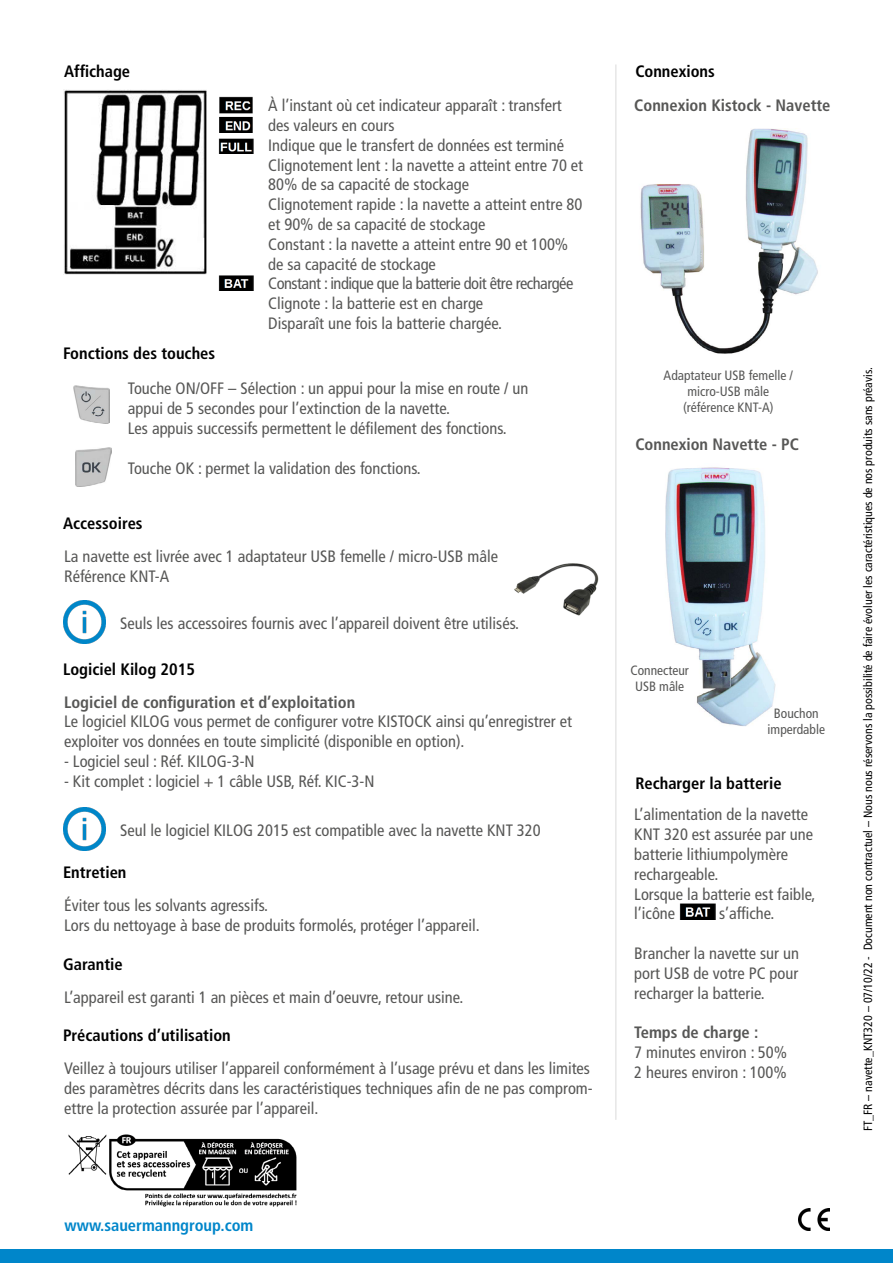
<style>
.page{position:relative;width:893px;height:1263px;background:#fff}
.page>*{position:absolute;margin:0;border:0;box-sizing:border-box;transform-origin:0 0}
.t1{font:condensed 16.5px/19.8px "Frutiger LT Std";color:#575756}
.t2{font:700 condensed 16.5px "Frutiger LT Std";color:#000}
.t3{font:700 condensed 16.5px "Frutiger LT Std";color:#575756}
.t4{font:700 condensed 16.5px "Frutiger LT Std";color:#0086ca}
.t5{font:condensed 13.5px/16.2px "Frutiger LT Std";color:#575756;text-align:center}
.t6{font:condensed 12px "Frutiger LT Std";color:#000}
</style>
<div class="page">
<img style="left:798px;top:1208px;width:32px;height:23px">
<div style="left:0;top:1249px;width:893px;height:14px;background:#0086ca"></div>
<img style="left:64px;top:89px;width:142px;height:185px">
<img style="left:219px;top:97px;width:34px;height:16px">
<img style="left:219px;top:116px;width:34px;height:16px">
<img style="left:218px;top:138px;width:36px;height:16px">
<img style="left:218px;top:275px;width:36px;height:16px">
<img style="left:74px;top:385px;width:36px;height:39px">
<img style="left:76px;top:448px;width:36px;height:38px">
<img style="left:640px;top:128px;width:178px;height:226px">
<img style="left:665px;top:467px;width:111px;height:259px">
<hr style="left:615px;top:64px;width:1px;height:1056px;background:#dadada">
<img style="left:679px;top:903px;width:36px;height:16px">
<img style="left:63px;top:601px;width:43px;height:42px">
<img style="left:514px;top:563px;width:85px;height:53px">
<img style="left:63px;top:808px;width:43px;height:42px">
<img style="left:68px;top:1134px;width:229px;height:73px">
<p class="t2" style="left:64px;top:61px;width:68px">Affichage</p>
<p class="t1" style="left:268px;top:96px;width:316px">À l’instant où cet indicateur apparaît : transfert des valeurs en cours<br>Indique que le transfert de données est terminé Clignotement lent : la navette a atteint entre 70 et 80% de sa capacité de stockage<br>Clignotement rapide : la navette a atteint entre 80 et 90% de sa capacité de stockage<br>Constant : la navette a atteint entre 90 et 100% de sa capacité de stockage<br>Constant : indique que la batterie doit être rechargée Clignote : la batterie est en charge<br>Disparaît une fois la batterie chargée.</p>
<p class="t2" style="left:63px;top:343px;width:154px">Fonctions des touches</p>
<p class="t1" style="left:128px;top:379px;width:402px">Touche ON/OFF – Sélection : un appui pour la mise en route / un appui de 5 secondes pour l’extinction de la navette.<br>Les appuis successifs permettent le défilement des fonctions.</p>
<p class="t1" style="left:128px;top:458px;width:294px">Touche OK : permet la validation des fonctions.</p>
<p class="t2" style="left:63px;top:513px;width:81px">Accessoires</p>
<p class="t1" style="left:64px;top:546px;width:435px">La navette est livrée avec 1 adaptateur USB femelle / micro-USB mâle<br>Référence KNT-A</p>
<p class="t1" style="left:120px;top:613px;width:400px">Seuls les accessoires fournis avec l’appareil doivent être utilisés.</p>
<p class="t2" style="left:63px;top:659px;width:133px">Logiciel Kilog 2015</p>
<p class="t3" style="left:64px;top:692px;width:293px">Logiciel de configuration et d’exploitation</p>
<p class="t1" style="left:64px;top:712px;width:509px">Le logiciel KILOG vous permet de configurer votre KISTOCK ainsi qu’enregistrer et exploiter vos données en toute simplicité (disponible en option).</p>
<p class="t1" style="left:64px;top:751px;width:192px">- Logiciel seul : Réf. KILOG-3-N</p>
<p class="t1" style="left:64px;top:771px;width:312px">- Kit complet : logiciel + 1 câble USB, Réf. KIC-3-N</p>
<p class="t1" style="left:120px;top:820px;width:422px">Seul le logiciel KILOG 2015 est compatible avec la navette KNT 320</p>
<p class="t2" style="left:63px;top:862px;width:65px">Entretien</p>
<p class="t1" style="left:64px;top:895px;width:417px">Éviter tous les solvants agressifs.<br>Lors du nettoyage à base de produits formolés, protéger l’appareil.</p>
<p class="t2" style="left:63px;top:955px;width:61px">Garantie</p>
<p class="t1" style="left:64px;top:988px;width:401px">L’appareil est garanti 1 an pièces et main d’oeuvre, retour usine.</p>
<p class="t2" style="left:63px;top:1026px;width:169px">Précautions d’utilisation</p>
<p class="t1" style="left:64px;top:1059px;width:530px">Veillez à toujours utiliser l’appareil conformément à l’usage prévu et dans les limites des paramètres décrits dans les caractéristiques techniques afin de ne pas comprom&shy;ettre la protection assurée par l’appareil.</p>
<p class="t4" style="left:65px;top:1215px;width:190px">www.sauermanngroup.com</p>
<p class="t2" style="left:635px;top:61px;width:81px">Connexions</p>
<p class="t3" style="left:634px;top:96px;width:198px">Connexion Kistock - Navette</p>
<p class="t5" style="left:664px;top:367px;width:131px">Adaptateur USB femelle / micro-USB mâle (référence KNT-A)</p>
<p class="t3" style="left:635px;top:434px;width:165px">Connexion Navette - PC</p>
<p class="t5" style="left:630px;top:662px;width:60px">Connecteur<br>USB mâle</p>
<p class="t5" style="left:768px;top:705px;width:59px">Bouchon imperdable</p>
<p class="t2" style="left:635px;top:774px;width:148px">Recharger la batterie</p>
<p class="t1" style="left:634px;top:805px;width:183px">L’alimentation de la navette<br>KNT 320 est assurée par une batterie lithiumpolymère rechargeable.<br>Lorsque la batterie est faible, l’icône</p>
<p class="t1" style="left:719px;top:904px;width:57px">s’affiche.</p>
<p class="t1" style="left:634px;top:943px;width:166px;text-align:justify">Brancher la navette sur un port USB de votre PC pour recharger la batterie.</p>
<p class="t3" style="left:634px;top:1023px;width:126px">Temps de charge :</p>
<p class="t1" style="left:634px;top:1042px;width:154px">7 minutes environ : 50%<br>2 heures environ : 100%</p>
<p class="t6" style="left:861px;top:1131px;width:765px;rotate:-90deg">FT_FR – navette_KNT320 – 07/10/22 - Document non contractuel – Nous nous réservons la possibilité de faire évoluer les caractéristiques de nos produits sans préavis.</p>
</div>
